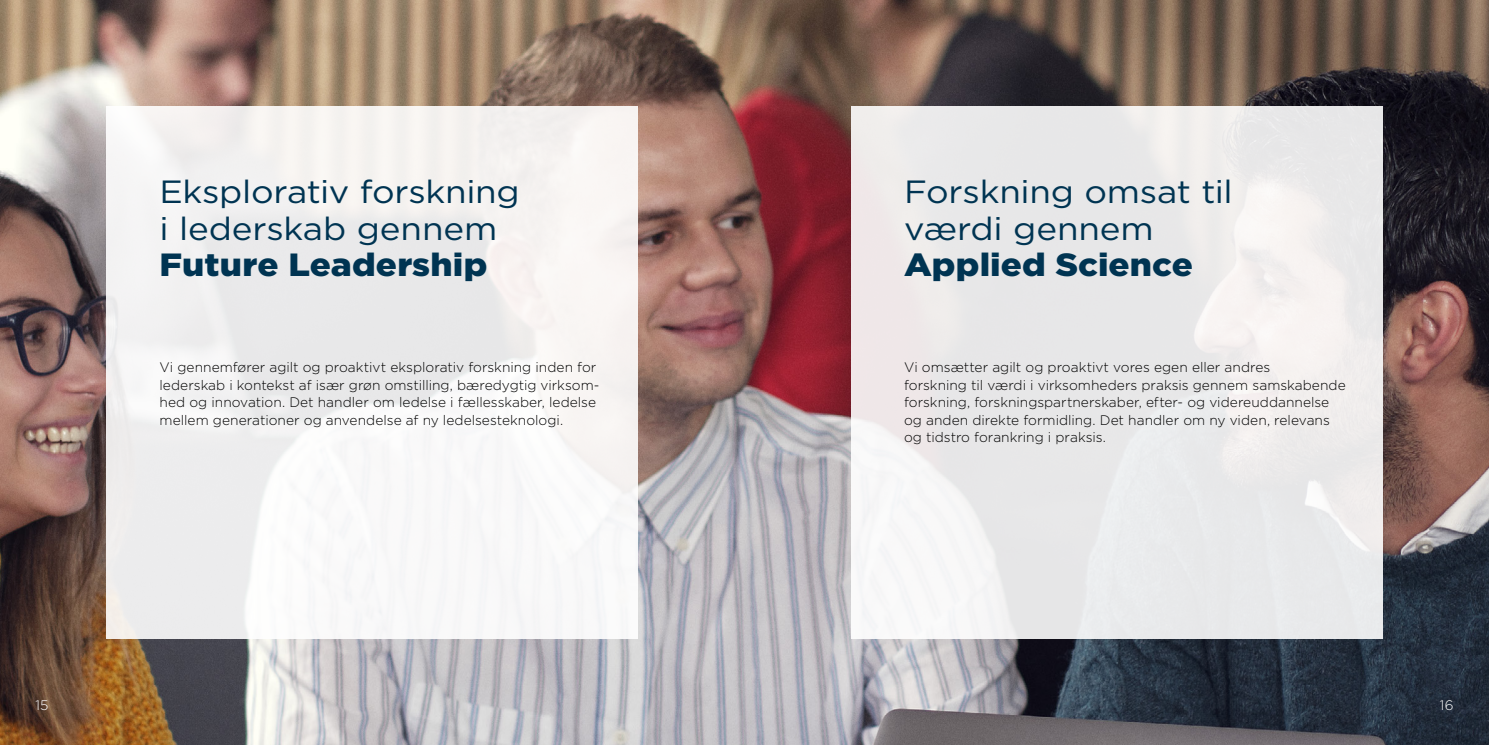
<style>
.page{position:relative;width:1489px;height:745px;background:#fff}
.page>*{position:absolute;margin:0;border:0;box-sizing:border-box;transform-origin:0 0}
.t1{font:32px/36.6px "Gotham";letter-spacing:-.01em;color:#003452;scale:1.09 1}
.t2{font:900 32px "Gotham";letter-spacing:.005em;color:#003452;scale:1.09 1}
.t3{font:300 13.75px/17.5px "Gotham";color:#000}
.t4{font:300 13.75px "Gotham";color:#fff}
</style>
<div class="page">
<img style="left:0;top:0;width:1488px;height:744px">
<div style="left:850px;top:106px;width:532px;height:532px;background:linear-gradient(to right,#edebec,#ebebeb)"></div>
<div style="left:106px;top:106px;width:532px;height:532px;background:linear-gradient(to right,#efefef,#f8f6f5)"></div>
<h1 class="t1" style="left:159px;top:172px;width:332px">Eksplorativ forskning i lederskab gennem</h1>
<h1 class="t2" style="left:159px;top:243px;width:302px">Future Leadership</h1>
<p class="t3" style="left:159px;top:358px;width:441px">Vi gennemfører agilt og proaktivt eksplorativ forskning inden for lederskab i kontekst af især grøn omstilling, bæredygtig virksom&shy;hed og innovation. Det handler om ledelse i fællesskaber, ledelse mellem generationer og anvendelse af ny ledelsesteknologi.</p>
<h1 class="t1" style="left:904px;top:172px;width:303px">Forskning omsat til værdi gennem</h1>
<h1 class="t2" style="left:904px;top:243px;width:266px">Applied Science</h1>
<p class="t3" style="left:904px;top:358px;width:443px">Vi omsætter agilt og proaktivt vores egen eller andres<br>forskning til værdi i virksomheders praksis gennem samskabende forskning, forskningspartnerskaber, efter- og videreuddannelse og anden direkte formidling. Det handler om ny viden, relevans og tidstro forankring i praksis.</p>
<p class="t4" style="left:35px;top:695px;width:15px">15</p>
<p class="t4" style="left:1439px;top:695px;width:15px">16</p>
</div>
